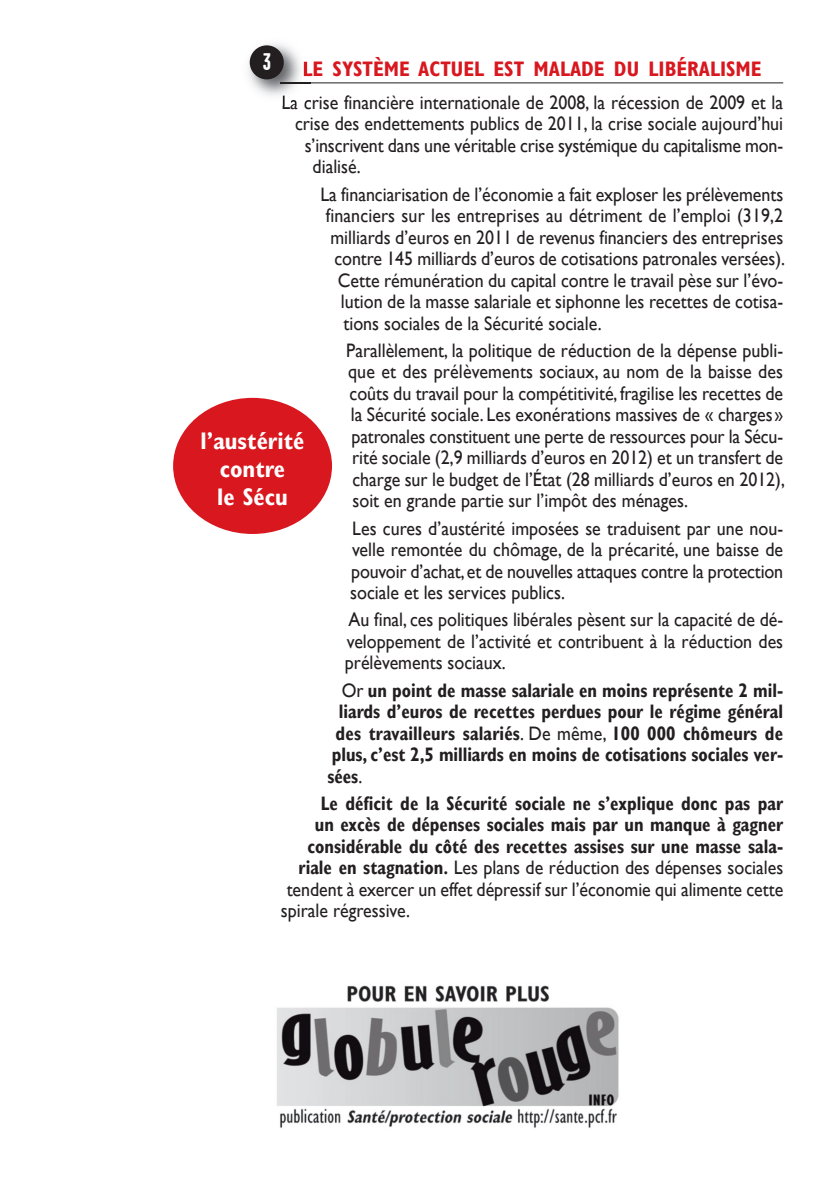
<style>
.page{position:relative;width:840px;height:1191px;background:#fff}
.page>*{position:absolute;margin:0;border:0;box-sizing:border-box;transform-origin:0 0}
.t1{font:700 condensed 24px/28px "Gill Sans";color:#fff;text-align:center}
.t2{font:700 24px "Garage Gothic";color:#fff}
.t3{font:700 condensed 21px "Gill Sans";color:#d8171f}
.t4{font:19.6px/21.4px "Gill Sans";color:#231f20;text-align:justify;scale:.92 1}
.t5{font:700 condensed 19.6px "Gill Sans";color:#231f20;scale:.92 1}
.s1{font-weight:400;font-stretch:normal}
.s2{font-weight:700;font-stretch:condensed}
</style>
<div class="page">
<hr style="left:281px;top:83px;width:501px;height:1px;background:#231f20">
<div style="left:173px;top:398px;width:159px;height:136px;background:#d8171f;border-radius:50%"></div>
<img style="left:248px;top:43px;width:62px;height:63px">
<img style="left:304px;top:60px;width:6px;height:16px">
<svg style="left:281px;top:83px;width:29px;height:1px"></svg>
<img style="left:283px;top:95px;width:27px;height:11px">
<div style="left:249px;top:45px;width:34px;height:34px;background:#231f20;border-radius:50%"></div>
<img style="left:277px;top:985px;width:342px;height:143px">
<p class="t2" style="left:262px;top:47px;width:10px">3</p>
<p class="t3" style="left:302px;top:56px;width:460px">le système actuel est malade du liBéralisme</p>
<p class="t4" style="left:281px;top:91px;width:546px">La crise financière internationale de 2008, la récession de 2009 et la</p>
<p class="t4" style="left:295px;top:113px;width:532px">crise des endettements publics de 2011, la crise sociale aujourd’hui</p>
<p class="t4" style="left:304px;top:134px;width:521px">s’inscrivent dans une véritable crise systémique du capitalisme mon-</p>
<p class="t4" style="left:312px;top:156px;width:54px">dialisé.</p>
<p class="t4" style="left:320px;top:183px;width:504px">La financiarisation de l’économie a fait exploser les prélèvements</p>
<p class="t4" style="left:325px;top:205px;width:498px">financiers sur les entreprises au détriment de l’emploi (319,2</p>
<p class="t4" style="left:330px;top:226px;width:493px">milliards d’euros en 2011 de revenus financiers des entreprises</p>
<p class="t4" style="left:334px;top:248px;width:491px">contre 145 milliards d’euros de cotisations patronales versées).</p>
<p class="t4" style="left:337px;top:269px;width:485px">Cette rémunération du capital contre le travail pèse sur l’évo-</p>
<p class="t4" style="left:341px;top:291px;width:482px">lution de la masse salariale et siphonne les recettes de cotisa-</p>
<p class="t4" style="left:343px;top:312px;width:282px">tions sociales de la Sécurité sociale.</p>
<p class="t4" style="left:346px;top:339px;width:478px">Parallèlement, la politique de réduction de la dépense publi&shy;que et des prélèvements sociaux, au nom de la baisse des coûts du travail pour la compétitivité, fragilise les recettes de la Sécurité sociale. Les exonérations massives de « charges» patronales constituent une perte de ressources pour la Sécu&shy;rité sociale (2,9 milliards d’euros en 2012) et un transfert de charge sur le budget de l’État (28 milliards d’euros en 2012), soit en grande partie sur l’impôt des ménages.</p>
<p class="t4" style="left:350px;top:517px;width:472px">Les cures d’austérité imposées se traduisent par une nou&shy;velle remontée du chômage, de la précarité, une baisse de pouvoir d’achat, et de nouvelles attaques contre la protection sociale et les services publics.</p>
<p class="t4" style="left:345px;top:609px;width:477px">Au final, ces politiques libérales pèsent sur la capacité de dé&shy;veloppement de l’activité et contribuent à la réduction des prélèvements sociaux.</p>
<p class="t5" style="left:341px;top:678px;width:481px"><span class="s1">Or</span> un point de masse salariale en moins représente 2 mil-</p>
<p class="t5" style="left:338px;top:699px;width:484px">liards d’euros de recettes perdues pour le régime général</p>
<p class="t5" style="left:335px;top:721px;width:487px">des travailleurs salariés<span class="s1">. De même,</span> 100 000 chômeurs de</p>
<p class="t5" style="left:331px;top:742px;width:492px">plus, c’est 2,5 milliards en moins de cotisations sociales ver-</p>
<p class="t5" style="left:327px;top:764px;width:40px">sées<span class="s1">.</span></p>
<p class="t5" style="left:321px;top:791px;width:504px">le déficit de la sécurité sociale ne s’explique donc pas par</p>
<p class="t5" style="left:314px;top:813px;width:510px">un excès de dépenses sociales mais par un manque à gagner</p>
<p class="t5" style="left:307px;top:834px;width:518px">considérable du côté des recettes assises sur une masse sala-</p>
<p class="t4" style="left:298px;top:856px;width:528px"><span class="s2">riale en stagnation.</span> Les plans de réduction des dépenses sociales</p>
<p class="t4" style="left:286px;top:878px;width:541px">tendent à exercer un effet dépressif sur l’économie qui alimente cette</p>
<p class="t4" style="left:281px;top:899px;width:142px">spirale régressive.</p>
<p class="t1" style="left:200px;top:427px;width:105px">l’austérité contre<br>le sécu</p>
</div>
